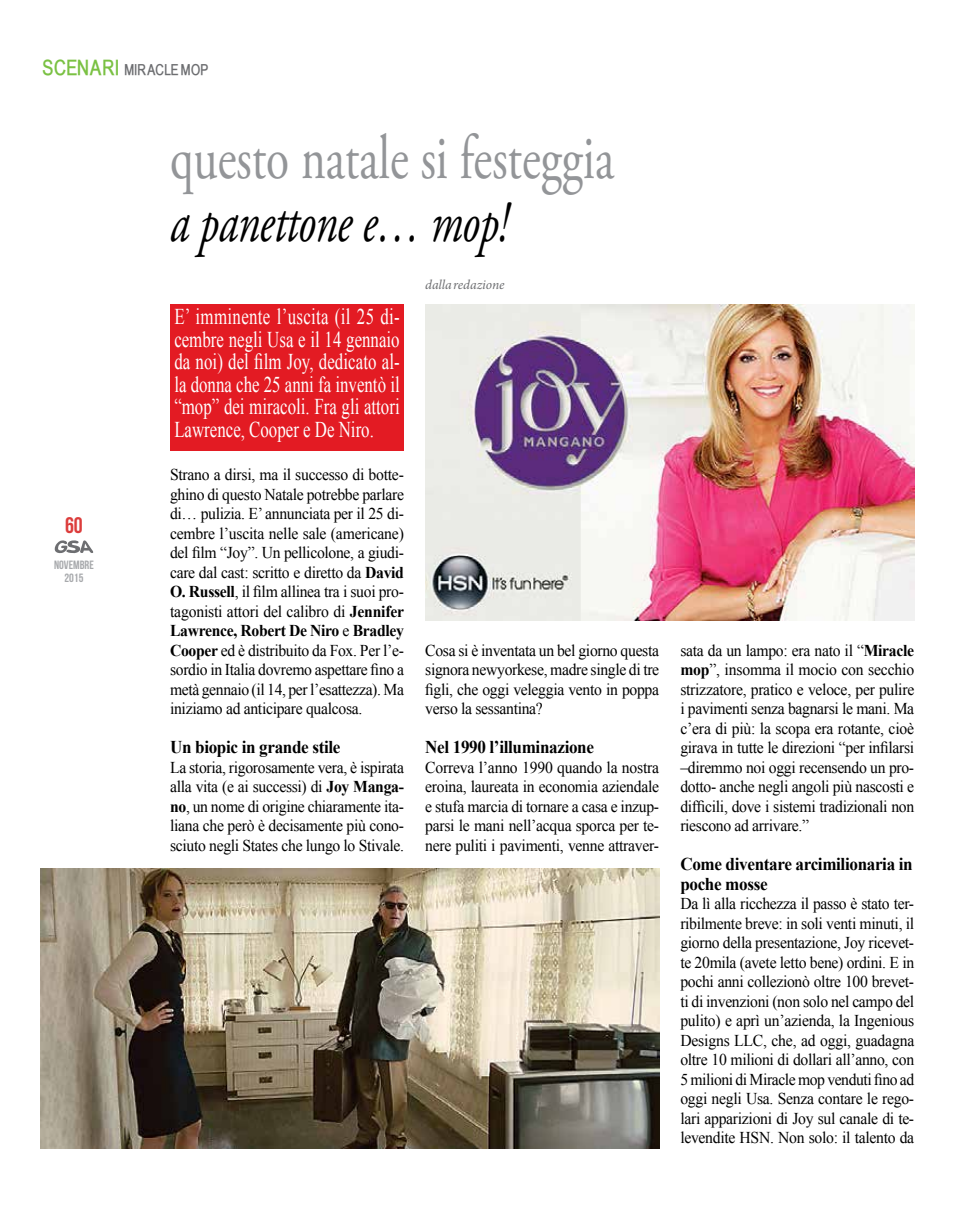
<style>
.page{position:relative;width:978px;height:1212px;background:#fff}
.page>*{position:absolute;margin:0;border:0;box-sizing:border-box;transform-origin:0 0}
.t1{font:63px "Adobe Garamond Pro";color:#939598;scale:.75 1}
.t2{font:italic 60px "Adobe Garamond Pro";letter-spacing:-.01em;color:#000;scale:.73 1}
.t3{font:22.5px/22.5px "Times New Roman";color:#fff;text-align:justify;scale:.75 1}
.t4{font:22.5px "Bebas Neue";color:#dc3d3c}
.t5{font:700 18px/19.5px "Times New Roman";letter-spacing:-.02em;color:#000;scale:.95 1}
.t6{font:16.5px/19.5px "Times New Roman";letter-spacing:-.02em;color:#000;text-align:justify;scale:.95 1}
.t7{font:700 15px "Babel Sans";color:#6d6e71}
.t8{font:italic 13.5px "Minion Pro";letter-spacing:-.005em;color:#6d6e71}
.t9{font:12px/13.5px "Bebas Neue";color:#a7a9ac;text-align:center}
.s1{font-size:21px;color:#7ac143}
.s2{font-weight:700}
</style>
<div class="page">
<svg style="left:55px;top:540px;width:38px;height:13px"></svg>
<div style="left:170px;top:304px;width:234px;height:147px;background:#e31b23"></div>
<img style="left:425px;top:304px;width:489px;height:317px">
<img style="left:40px;top:868px;width:619px;height:280px">
<p class="t7" style="left:43px;top:62px;width:168px"><span class="s1">SCENARI</span> MIRACLE MOP</p>
<h3 class="t4" style="left:65px;top:512px;width:19px">60</h3>
<p class="t9" style="left:54px;top:557px;width:41px">NOVEMBRE<br>2015</p>
<h1 class="t1" style="left:170px;top:120px;width:594px">questo natale si festeggia</h1>
<h2 class="t2" style="left:170px;top:185px;width:464px">a panettone e… mop!</h2>
<h3 class="t3" style="left:174px;top:305px;width:302px">E’ imminente l’uscita (il 25 di&shy;cembre negli Usa e il 14 gennaio da noi) del film Joy, dedicato al&shy;la donna che 25 anni fa inventò il “mop” dei miracoli. Fra gli attori Lawrence, Cooper e De Niro.</h3>
<p class="t6" style="left:170px;top:464px;width:248px">Strano a dirsi, ma il successo di botte&shy;ghino di questo Natale potrebbe parlare di… pulizia. E’ annunciata per il 25 di&shy;cembre l’uscita nelle sale (americane) del film “Joy”. Un pellicolone, a giudi&shy;care dal cast: scritto e diretto da <span class="s2">David O. Russell</span>, il film allinea tra i suoi pro&shy;tagonisti attori del calibro di <span class="s2">Jennifer Lawrence, Robert De Niro</span> e <span class="s2">Bradley Cooper</span> ed è distribuito da Fox. Per l’e&shy;sordio in Italia dovremo aspettare fino a metà gennaio (il 14, per l’esattezza). Ma iniziamo ad anticipare qualcosa.</p>
<p class="t5" style="left:170px;top:737px;width:181px">Un biopic in grande stile</p>
<p class="t6" style="left:170px;top:757px;width:248px">La storia, rigorosamente vera, è ispirata alla vita (e ai successi) di <span class="s2">Joy Manga&shy;no</span>, un nome di origine chiaramente ita&shy;liana che però è decisamente più cono&shy;sciuto negli States che lungo lo Stivale.</p>
<p class="t8" style="left:425px;top:276px;width:81px">dalla redazione</p>
<p class="t6" style="left:425px;top:640px;width:248px">Cosa si è inventata un bel giorno questa signora newyorkese, madre single di tre figli, che oggi veleggia vento in poppa verso la sessantina?</p>
<p class="t5" style="left:425px;top:737px;width:179px">Nel 1990 l’illuminazione</p>
<p class="t6" style="left:425px;top:757px;width:248px">Correva l’anno 1990 quando la nostra eroina, laureata in economia aziendale e stufa marcia di tornare a casa e inzup&shy;parsi le mani nell’acqua sporca per te&shy;nere puliti i pavimenti, venne attraver-</p>
<p class="t6" style="left:680px;top:640px;width:248px">sata da un lampo: era nato il “<span class="s2">Miracle mop</span>”, insomma il mocio con secchio strizzatore, pratico e veloce, per pulire i pavimenti senza bagnarsi le mani. Ma c’era di più: la scopa era rotante, cioè girava in tutte le direzioni “per infilarsi –diremmo noi oggi recensendo un pro&shy;dotto- anche negli angoli più nascosti e difficili, dove i sistemi tradizionali non riescono ad arrivare.”</p>
<p class="t5" style="left:680px;top:854px;width:246px">Come diventare arcimilionaria in poche mosse</p>
<p class="t6" style="left:680px;top:893px;width:248px">Da lì alla ricchezza il passo è stato ter&shy;ribilmente breve: in soli venti minuti, il giorno della presentazione, Joy ricevet&shy;te 20mila (avete letto bene) ordini. E in pochi anni collezionò oltre 100 brevet&shy;ti di invenzioni (non solo nel campo del pulito) e aprì un’azienda, la Ingenious Designs LLC, che, ad oggi, guadagna oltre 10 milioni di dollari all’anno, con 5 milioni di Miracle mop venduti fino ad oggi negli Usa. Senza contare le rego&shy;lari apparizioni di Joy sul canale di te&shy;levendite HSN. Non solo: il talento da</p>
</div>
